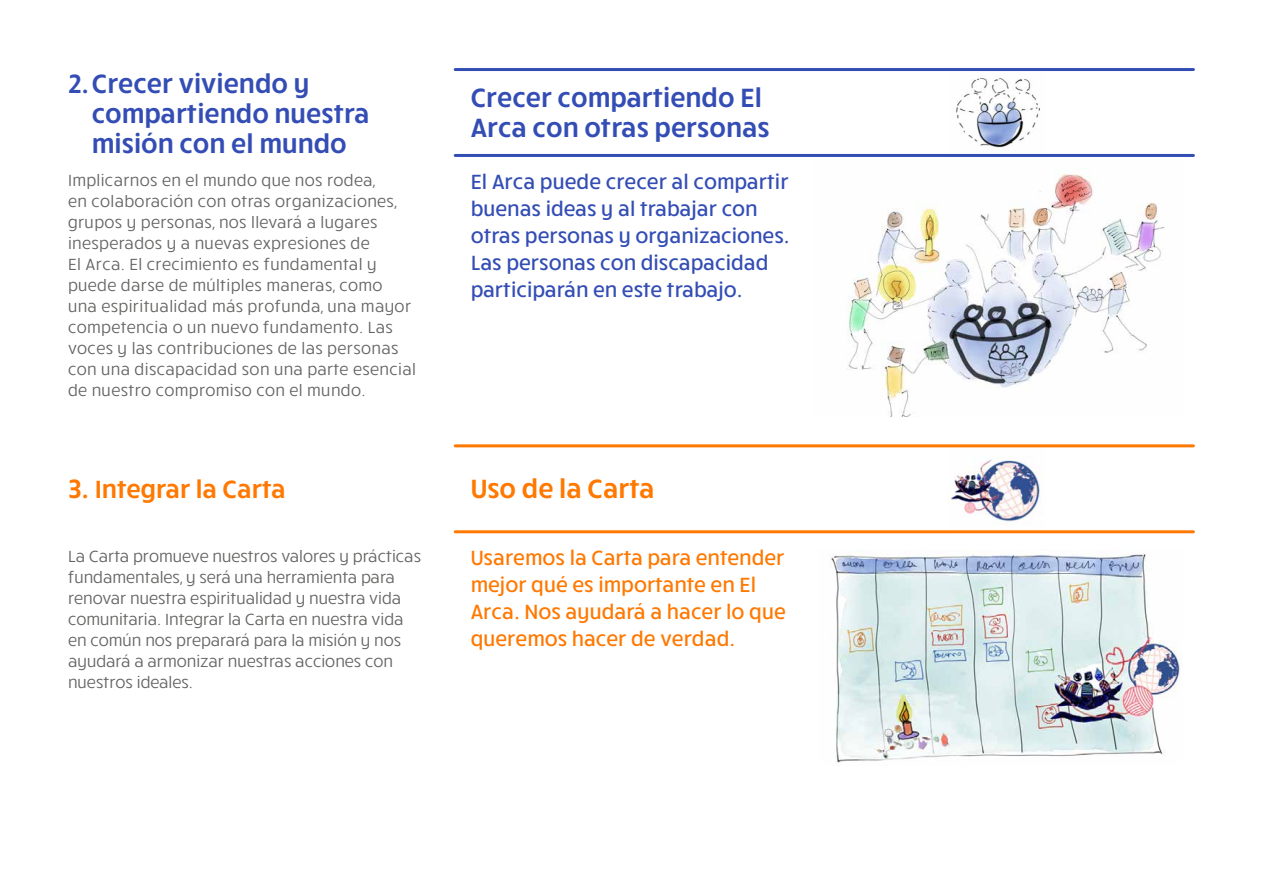
<style>
.page{position:relative;width:1263px;height:893px;background:#fff}
.page>*{position:absolute;margin:0;border:0;box-sizing:border-box;transform-origin:0 0}
.t1{font:600 27px/30px "Ruck Sack";color:#334db5}
.t2{font:600 27px "Ruck Sack";color:#ff7800}
.t3{font:600 25.5px "Ruck Sack";color:#ff7800}
.t4{font:500 21px/27px "Ruck Sack";color:#334db5}
.t5{font:500 21px/27px "Ruck Sack";color:#ff7800}
.t6{font:16.5px/21px "Ruck Sack";letter-spacing:.02em;color:#646463}
.t7{font:16.5px/21px "Ruck Sack";color:#646463}
.s1{font-size:27px}
</style>
<div class="page">
<img style="left:831px;top:552px;width:351px;height:214px">
<img style="left:847px;top:173px;width:318px;height:244px">
<img style="left:956px;top:77px;width:84px;height:73px">
<img style="left:947px;top:447px;width:98px;height:78px">
<hr style="left:455px;top:68px;width:738px;height:3px;background:#334db5">
<hr style="left:455px;top:444px;width:738px;height:3px;background:#ff7800">
<hr style="left:455px;top:154px;width:738px;height:3px;background:#334db5">
<hr style="left:455px;top:530px;width:738px;height:3px;background:#ff7800">
<h1 class="t1" style="left:92px;top:67px;width:279px;text-indent:-24px">2.Crecer viviendo y compartiendo nuestra misión con el mundo</h1>
<p class="t6" style="left:68px;top:168px;width:349px">Implicarnos en el mundo que nos rodea,<br>en colaboración con otras organizaciones, grupos y personas, nos llevará a lugares inesperados y a nuevas expresiones de<br>El Arca. El crecimiento es fundamental y puede darse de múltiples maneras, como<br>una espiritualidad más profunda, una mayor competencia o un nuevo fundamento. Las voces y las contribuciones de las personas con una discapacidad son una parte esencial de nuestro compromiso con el mundo.</p>
<h2 class="t3" style="left:68px;top:472px;width:219px"><span class="s1">3.</span> Integrar la Carta</h2>
<p class="t7" style="left:68px;top:545px;width:354px">La Carta promueve nuestros valores y prácticas fundamentales, y será una herramienta para renovar nuestra espiritualidad y nuestra vida comunitaria. Integrar la Carta en nuestra vida en común nos preparará para la misión y nos ayudará a armonizar nuestras acciones con nuestros ideales.</p>
<h1 class="t1" style="left:471px;top:81px;width:300px">Crecer compartiendo El<br>Arca con otras personas</h1>
<p class="t4" style="left:471px;top:167px;width:320px">El Arca puede crecer al compartir buenas ideas y al trabajar con otras personas y organizaciones.<br>Las personas con discapacidad participarán en este trabajo.</p>
<h1 class="t2" style="left:471px;top:470px;width:185px">Uso de la Carta</h1>
<p class="t5" style="left:471px;top:543px;width:317px">Usaremos la Carta para entender mejor qué es importante en El<br>Arca. Nos ayudará a hacer lo que queremos hacer de verdad.</p>
</div>
